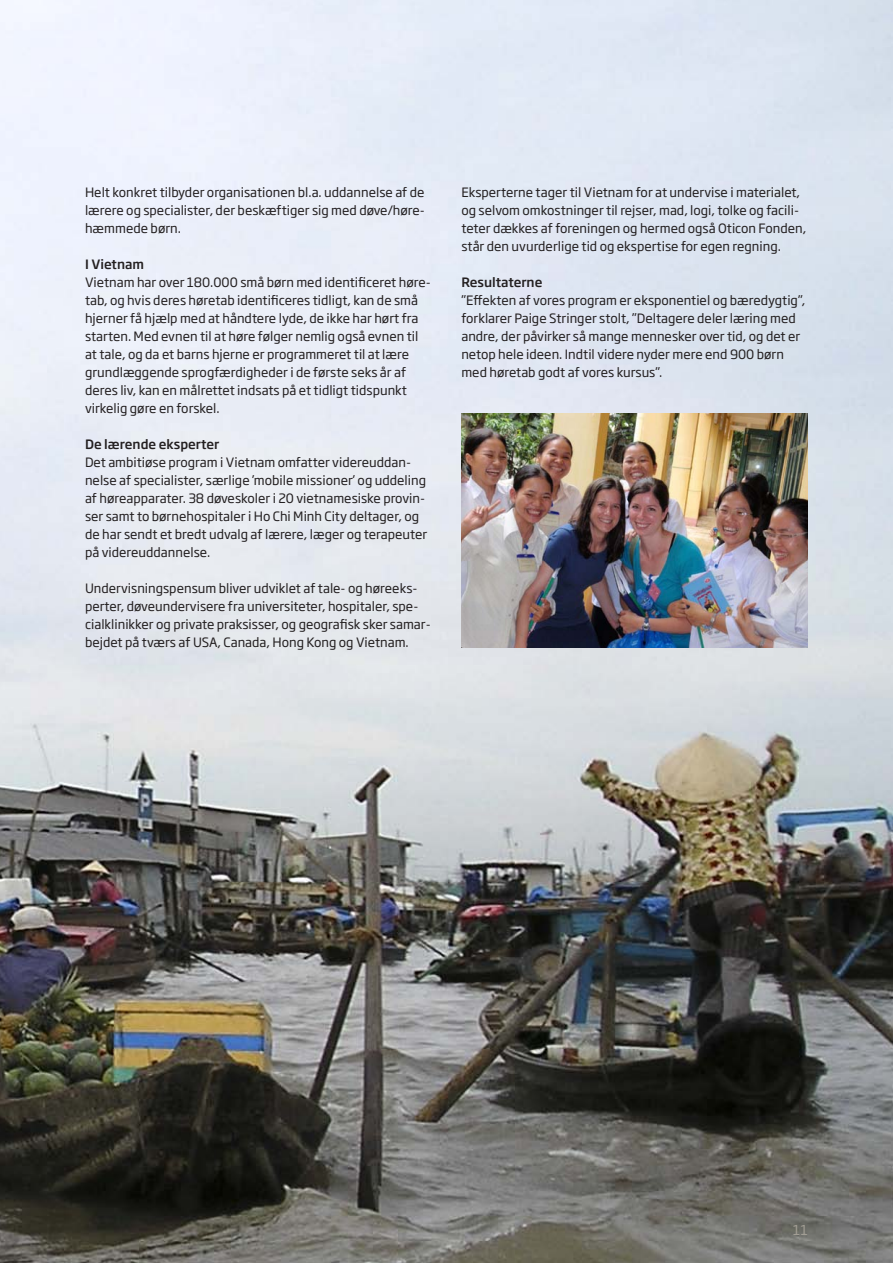
<style>
.page{position:relative;width:893px;height:1263px;background:#fff}
.page>*{position:absolute;margin:0;border:0;box-sizing:border-box;transform-origin:0 0}
.t1{font:13.5px "Soho Gothic Pro";color:#a29e94}
.t2{font:12.75px/18px "Soho Gothic Pro";color:#231f20}
.t3{font:500 12.75px "Soho Gothic Pro";color:#231f20}
</style>
<div class="page">
<img style="left:0;top:0;width:893px;height:1263px">
<img style="left:461px;top:413px;width:347px;height:234px">
<p class="t2" style="left:85px;top:183px;width:341px;text-align:justify">Helt konkret tilbyder organisationen bl.a. uddannelse af de lærere og specialister, der beskæftiger sig med døve/høre&shy;hæmmede børn.</p>
<p class="t3" style="left:85px;top:255px;width:60px">I Vietnam</p>
<p class="t2" style="left:85px;top:273px;width:347px">Vietnam har over 180.000 små børn med identificeret høre&shy;tab, og hvis deres høretab identificeres tidligt, kan de små hjerner få hjælp med at håndtere lyde, de ikke har hørt fra starten. Med evnen til at høre følger nemlig også evnen til at tale, og da et barns hjerne er programmeret til at lære grundlæggende sprogfærdigheder i de første seks år af deres liv, kan en målrettet indsats på et tidligt tidspunkt virkelig gøre en forskel.</p>
<p class="t3" style="left:85px;top:435px;width:136px">De lærende eksperter</p>
<p class="t2" style="left:85px;top:453px;width:344px">Det ambitiøse program i Vietnam omfatter videreuddan&shy;nelse af specialister, særlige ’mobile missioner’ og uddeling af høreapparater. 38 døveskoler i 20 vietnamesiske provin&shy;ser samt to børnehospitaler i Ho Chi Minh City deltager, og de har sendt et bredt udvalg af lærere, læger og terapeuter på videreuddannelse.</p>
<p class="t2" style="left:85px;top:579px;width:347px">Undervisningspensum bliver udviklet af tale- og høreeks&shy;perter, døveundervisere fra universiteter, hospitaler, spe&shy;cialklinikker og private praksisser, og geografisk sker samar&shy;bejdet på tværs af USA, Canada, Hong Kong og Vietnam.</p>
<p class="t2" style="left:461px;top:183px;width:346px">Eksperterne tager til Vietnam for at undervise i materialet, og selvom omkostninger til rejser, mad, logi, tolke og facili&shy;teter dækkes af foreningen og hermed også Oticon Fonden, står den uvurderlige tid og ekspertise for egen regning.</p>
<p class="t3" style="left:461px;top:273px;width:83px">Resultaterne</p>
<p class="t2" style="left:461px;top:291px;width:345px">”Effekten af vores program er eksponentiel og bæredygtig”, forklarer Paige Stringer stolt, ”Deltagere deler læring med andre, der påvirker så mange mennesker over tid, og det er netop hele ideen. Indtil videre nyder mere end 900 børn med høretab godt af vores kursus”.</p>
<p class="t1" style="left:793px;top:1220px;width:17px">11</p>
</div>
